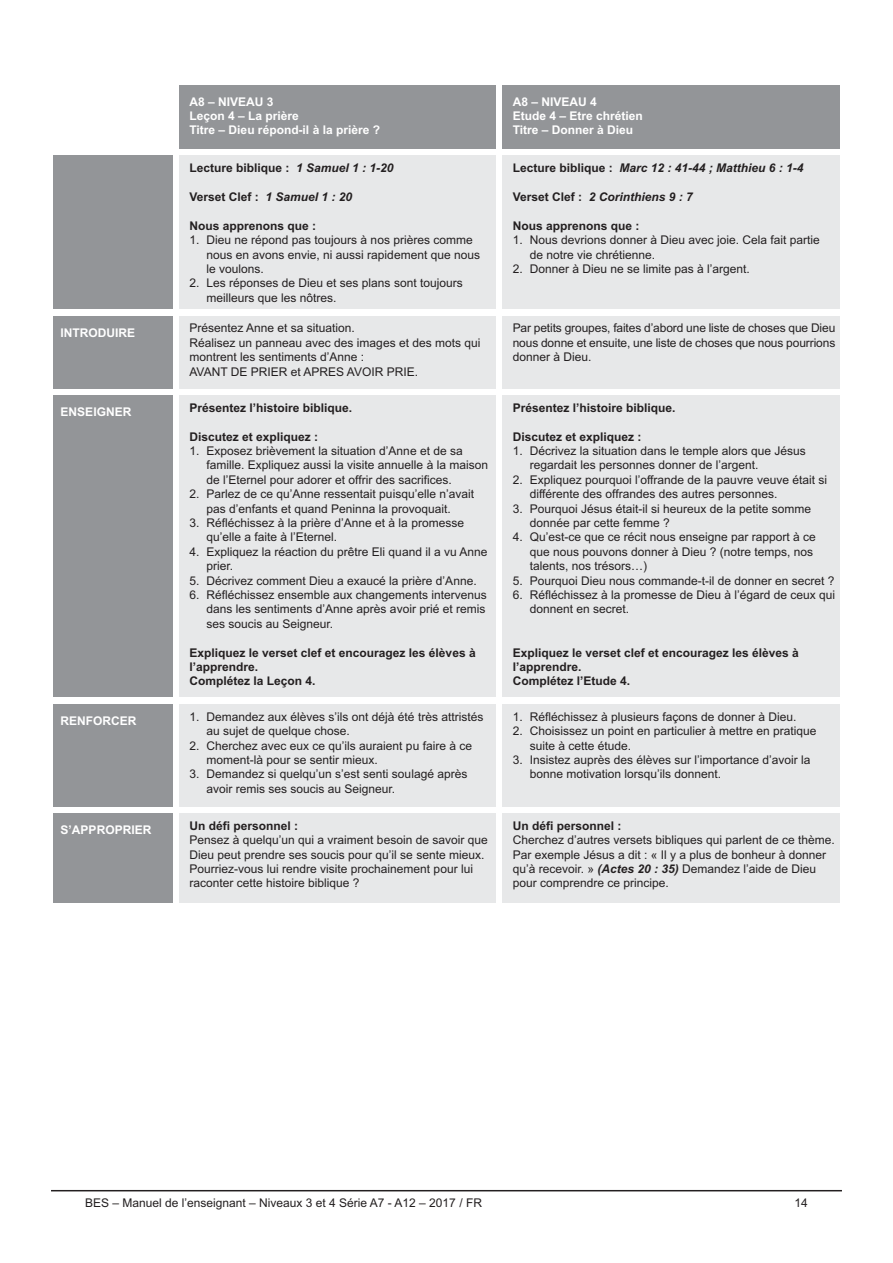
<style>
.page{position:relative;width:893px;height:1263px;background:#fff}
.page>*{position:absolute;margin:0;border:0;box-sizing:border-box;transform-origin:0 0}
.t1{font:12px/14.4px "Arial";color:#231f20}
.t2{font:700 12px/14.4px "Arial";color:#231f20}
.t3{font:700 12px/14.4px "Arial";color:#fff}
.t4{font:italic 700 12px "Arial";color:#231f20}
.s1{font-style:italic}
.s2{font-style:normal}
.s3{font-weight:700;font-style:italic}
</style>
<div class="page">
<div style="left:179px;top:85px;width:316px;height:64px;background:#939598"></div>
<div style="left:502px;top:85px;width:338px;height:64px;background:#939598"></div>
<div style="left:53px;top:156px;width:119px;height:153px;background:#939598"></div>
<div style="left:179px;top:156px;width:316px;height:153px;background:#e7e8e9"></div>
<div style="left:502px;top:156px;width:338px;height:153px;background:#e7e8e9"></div>
<div style="left:53px;top:316px;width:119px;height:72px;background:#939598"></div>
<div style="left:179px;top:316px;width:316px;height:72px;background:#e7e8e9"></div>
<div style="left:502px;top:316px;width:338px;height:72px;background:#e7e8e9"></div>
<div style="left:53px;top:395px;width:119px;height:302px;background:#939598"></div>
<div style="left:179px;top:395px;width:316px;height:302px;background:#e7e8e9"></div>
<div style="left:502px;top:395px;width:338px;height:302px;background:#e7e8e9"></div>
<div style="left:53px;top:704px;width:119px;height:102px;background:#939598"></div>
<div style="left:179px;top:704px;width:316px;height:102px;background:#e7e8e9"></div>
<div style="left:502px;top:704px;width:338px;height:102px;background:#e7e8e9"></div>
<div style="left:53px;top:814px;width:119px;height:89px;background:#939598"></div>
<div style="left:179px;top:814px;width:316px;height:89px;background:#e7e8e9"></div>
<div style="left:502px;top:814px;width:338px;height:89px;background:#e7e8e9"></div>
<hr style="left:51px;top:1190px;width:791px;height:1px;background:#231f20">
<p class="t3" style="left:190px;top:94px;width:192px">A8 – NIVEAU 3<br>Leçon 4 – La prière<br>Titre – Dieu répond-il à la prière ?</p>
<p class="t3" style="left:513px;top:94px;width:132px">A8 – NIVEAU 4<br>Etude 4 – Etre chrétien<br>Titre – Donner à Dieu</p>
<p class="t2" style="left:190px;top:161px;width:206px">Lecture biblique : <span class="s1">1 Samuel 1 : 1-20</span></p>
<p class="t2" style="left:190px;top:190px;width:164px">Verset Clef : <span class="s1">1 Samuel 1 : 20</span></p>
<p class="t2" style="left:190px;top:218px;width:128px">Nous apprenons que :</p>
<p class="t1" style="left:207px;top:233px;width:275px;text-indent:-17px">1. Dieu ne répond pas toujours à nos prières comme nous en avons envie, ni aussi rapidement que nous le voulons.</p>
<p class="t1" style="left:207px;top:276px;width:258px;text-indent:-17px">2. Les réponses de Dieu et ses plans sont toujours meilleurs que les nôtres.</p>
<p class="t4" style="left:513px;top:161px;width:292px"><span class="s2">Lecture biblique :</span> Marc 12 : 41-44 ; Matthieu 6 : 1-4</p>
<p class="t4" style="left:513px;top:190px;width:182px"><span class="s2">Verset Clef :</span> 2 Corinthiens 9 : 7</p>
<p class="t2" style="left:513px;top:218px;width:128px">Nous apprenons que :</p>
<p class="t1" style="left:530px;top:233px;width:292px;text-indent:-17px">1. Nous devrions donner à Dieu avec joie. Cela fait partie de notre vie chrétienne.</p>
<p class="t1" style="left:513px;top:262px;width:239px">2. Donner à Dieu ne se limite pas à l’argent.</p>
<p class="t3" style="left:61px;top:325px;width:76px">INTRODUIRE</p>
<p class="t1" style="left:190px;top:321px;width:292px">Présentez Anne et sa situation.<br>Réalisez un panneau avec des images et des mots qui montrent les sentiments d’Anne :<br>AVANT DE PRIER et APRES AVOIR PRIE.</p>
<p class="t1" style="left:513px;top:321px;width:324px;text-align:justify">Par petits groupes, faites d’abord une liste de choses que Dieu nous donne et ensuite, une liste de choses que nous pourrions donner à Dieu.</p>
<p class="t3" style="left:61px;top:405px;width:72px">ENSEIGNER</p>
<p class="t2" style="left:190px;top:400px;width:164px">Présentez l’histoire biblique.</p>
<p class="t2" style="left:190px;top:429px;width:130px">Discutez et expliquez :</p>
<p class="t1" style="left:207px;top:444px;width:283px;text-indent:-17px">1. Exposez brièvement la situation d’Anne et de sa famille. Expliquez aussi la visite annuelle à la maison de l’Eternel pour adorer et offrir des sacrifices.</p>
<p class="t1" style="left:190px;top:487px;width:286px;text-align:center">2. Parlez de ce qu’Anne ressentait puisqu’elle n’avait pas d’enfants et quand Peninna la provoquait.</p>
<p class="t1" style="left:207px;top:516px;width:259px;text-indent:-17px">3. Réfléchissez à la prière d’Anne et à la promesse qu’elle a faite à l’Eternel.</p>
<p class="t1" style="left:207px;top:544px;width:282px;text-indent:-17px">4. Expliquez la réaction du prêtre Eli quand il a vu Anne prier.</p>
<p class="t1" style="left:190px;top:573px;width:289px">5. Décrivez comment Dieu a exaucé la prière d’Anne.</p>
<p class="t1" style="left:207px;top:588px;width:282px;text-align:justify;text-indent:-17px">6. Réfléchissez ensemble aux changements intervenus dans les sentiments d’Anne après avoir prié et remis ses soucis au Seigneur.</p>
<p class="t2" style="left:190px;top:645px;width:288px">Expliquez le verset clef et encouragez les élèves à l’apprendre.<br>Complétez la Leçon 4.</p>
<p class="t2" style="left:513px;top:400px;width:164px">Présentez l’histoire biblique.</p>
<p class="t2" style="left:513px;top:429px;width:130px">Discutez et expliquez :</p>
<p class="t1" style="left:530px;top:444px;width:278px;text-indent:-17px">1. Décrivez la situation dans le temple alors que Jésus regardait les personnes donner de l’argent.</p>
<p class="t1" style="left:530px;top:472px;width:299px;text-indent:-17px">2. Expliquez pourquoi l’offrande de la pauvre veuve était si différente des offrandes des autres personnes.</p>
<p class="t1" style="left:530px;top:501px;width:283px;text-indent:-17px">3. Pourquoi Jésus était-il si heureux de la petite somme donnée par cette femme ?</p>
<p class="t1" style="left:530px;top:530px;width:288px;text-indent:-17px">4. Qu’est-ce que ce récit nous enseigne par rapport à ce que nous pouvons donner à Dieu ? (notre temps, nos talents, nos trésors…)</p>
<p class="t1" style="left:513px;top:573px;width:323px">5. Pourquoi Dieu nous commande-t-il de donner en secret ?</p>
<p class="t1" style="left:530px;top:588px;width:307px;text-indent:-17px">6. Réfléchissez à la promesse de Dieu à l’égard de ceux qui donnent en secret.</p>
<p class="t2" style="left:513px;top:645px;width:288px">Expliquez le verset clef et encouragez les élèves à l’apprendre.<br>Complétez l’Etude 4.</p>
<p class="t3" style="left:61px;top:714px;width:77px">RENFORCER</p>
<p class="t1" style="left:207px;top:709px;width:278px;text-indent:-17px">1. Demandez aux élèves s’ils ont déjà été très attristés au sujet de quelque chose.</p>
<p class="t1" style="left:207px;top:738px;width:267px;text-indent:-17px">2. Cherchez avec eux ce qu’ils auraient pu faire à ce moment-là pour se sentir mieux.</p>
<p class="t1" style="left:207px;top:767px;width:262px;text-indent:-17px">3. Demandez si quelqu’un s’est senti soulagé après avoir remis ses soucis au Seigneur.</p>
<p class="t3" style="left:61px;top:823px;width:92px">S’APPROPRIER</p>
<p class="t2" style="left:190px;top:818px;width:110px">Un défi personnel :</p>
<p class="t1" style="left:190px;top:833px;width:300px">Pensez à quelqu’un qui a vraiment besoin de savoir que Dieu peut prendre ses soucis pour qu’il se sente mieux.<br>Pourriez-vous lui rendre visite prochainement pour lui raconter cette histoire biblique ?</p>
<p class="t1" style="left:513px;top:709px;width:285px">1. Réfléchissez à plusieurs façons de donner à Dieu.</p>
<p class="t1" style="left:530px;top:724px;width:288px;text-indent:-17px">2. Choisissez un point en particulier à mettre en pratique suite à cette étude.</p>
<p class="t1" style="left:530px;top:752px;width:282px;text-indent:-17px">3. Insistez auprès des élèves sur l’importance d’avoir la bonne motivation lorsqu’ils donnent.</p>
<p class="t2" style="left:513px;top:818px;width:110px">Un défi personnel :</p>
<p class="t1" style="left:513px;top:833px;width:324px">Cherchez d’autres versets bibliques qui parlent de ce thème.<br>Par exemple Jésus a dit : « Il y a plus de bonheur à donner qu’à recevoir. » <span class="s3">(Actes 20 : 35)</span> Demandez l’aide de Dieu pour comprendre ce principe.</p>
<p class="t1" style="left:85px;top:1195px;width:398px">BES – Manuel de l’enseignant – Niveaux 3 et 4 Série A7 - A12 – 2017 / FR</p>
<p class="t1" style="left:795px;top:1195px;width:15px">14</p>
</div>
